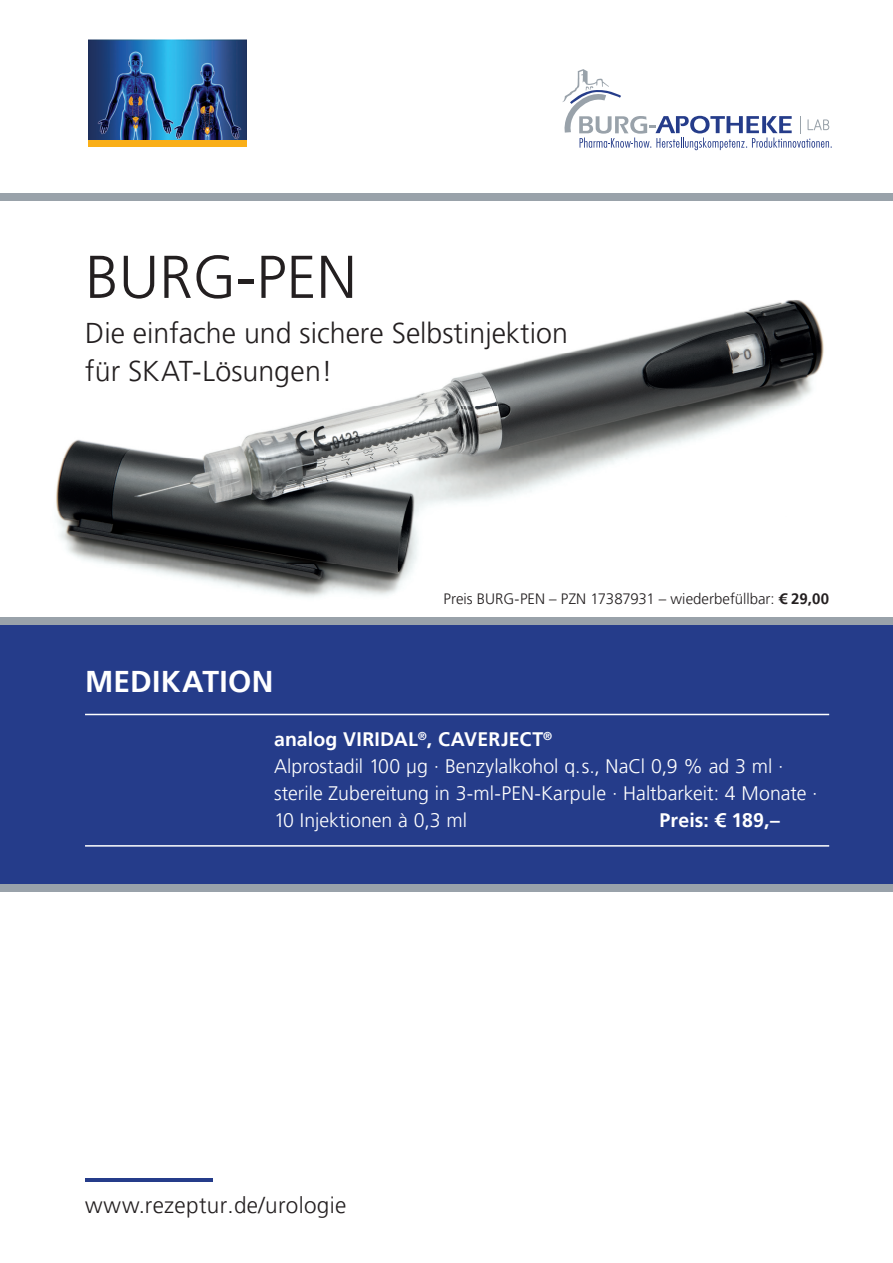
<style>
.page{position:relative;width:893px;height:1263px;background:#fff}
.page>*{position:absolute;margin:0;border:0;box-sizing:border-box;transform-origin:0 0}
.t1{font:300 60.3px "Frutiger LT Pro";color:#231f20}
.t2{font:700 30px "Frutiger LT Pro";letter-spacing:.01em;color:#fff}
.t3{font:300 28.5px/38.1px "Frutiger LT Pro";color:#231f20}
.t4{font:300 22.5px "Frutiger LT Pro";letter-spacing:.015em;color:#231f20}
.t5{font:300 19.5px/27px "Frutiger LT Pro";color:#fff}
.t6{font:700 19.5px "Frutiger LT Pro";letter-spacing:.01em;color:#fff}
.t7{font:300 15px "Frutiger LT Pro";color:#231f20}
.s1{font-weight:700}
</style>
<div class="page">
<div style="left:0;top:621px;width:893px;height:263px;background:#253c8a"></div>
<svg style="left:562px;top:69px;width:270px;height:81px"></svg>
<hr style="left:85px;top:1178px;width:128px;height:3px;background:#253c8a">
<img style="left:56px;top:300px;width:768px;height:298px">
<div style="left:0;top:194px;width:893px;height:7px;background:#99a2aa"></div>
<div style="left:0;top:617px;width:893px;height:7px;background:#99a2aa"></div>
<img style="left:90px;top:42px;width:155px;height:99px">
<div style="left:88px;top:141px;width:159px;height:6px;background:#faaf18"></div>
<hr style="left:85px;top:714px;width:744px;height:1px;background:#fff">
<hr style="left:85px;top:845px;width:744px;height:2px;background:#fff">
<div style="left:0;top:884px;width:893px;height:8px;background:#99a2aa"></div>
<h1 class="t1" style="left:85px;top:242px;width:273px">BURG-PEN</h1>
<h3 class="t3" style="left:85px;top:314px;width:484px">Die einfache und sichere Selbstinjektion für SKAT-Lösungen!</h3>
<h2 class="t2" style="left:85px;top:663px;width:190px">MEDIKATION</h2>
<p class="t7" style="left:444px;top:590px;width:387px">Preis BURG-PEN – PZN 17387931 – wiederbefüllbar: <span class="s1">€ 29,00</span></p>
<p class="t5" style="left:274px;top:726px;width:545px"><span class="s1">analog VIRIDAL</span><sup>®</sup><span class="s1">, CAVERJECT</span><sup>®<br></sup>Alprostadil 100 µg · Benzylalkohol q.s., NaCl 0,9 % ad 3 ml · sterile Zubereitung in 3-ml-PEN-Karpule · Haltbarkeit: 4 Monate · 10 Injektionen à 0,3 ml</p>
<p class="t6" style="left:660px;top:809px;width:122px">Preis: € 189,–</p>
<p class="t4" style="left:85px;top:1192px;width:263px">www.rezeptur.de/urologie</p>
</div>
